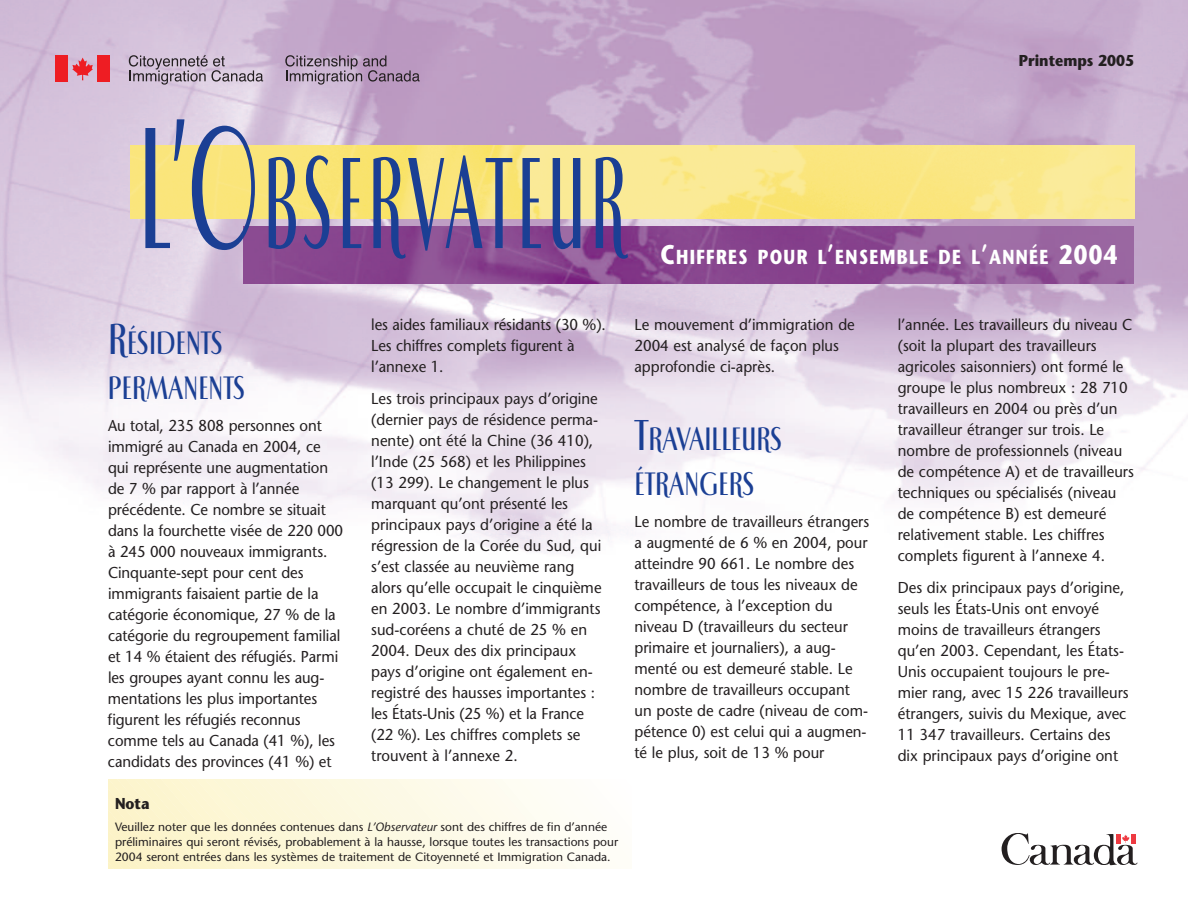
<style>
.page{position:relative;width:1188px;height:918px;background:#fff}
.page>*{position:absolute;margin:0;border:0;box-sizing:border-box;transform-origin:0 0}
.t1{font:700 135px "Luna ITC";letter-spacing:.075em;color:#1b3f94;scale:.5 1}
.t2{font:700 33.75px/45px "Luna ITC";color:#1b3f94;scale:.8 1}
.t3{font:700 20.25px "Stone Sans";letter-spacing:.085em;color:#fff;scale:.8 1}
.t4{font:15.75px/21px "Stone Sans";color:#231f20;scale:.95 1}
.t5{font:700 15.75px "Stone Sans";color:#231f20;scale:.9 1}
.t6{font:12px/15px "Stone Sans";color:#231f20}
.s1{font-size:180px}
.s2{font-size:27px}
.s3{font-size:45px}
.s4{font-style:italic}
</style>
<div class="page">
<svg style="left:108px;top:780px;width:495px;height:89px"></svg>
<img style="left:0;top:0;width:1188px;height:553px">
<img style="left:130px;top:146px;width:1004px;height:73px">
<svg style="left:1002px;top:833px;width:135px;height:32px"></svg>
<svg style="left:129px;top:55px;width:134px;height:30px;background:#b5a6b9"></svg>
<div style="left:56px;top:56px;width:12px;height:26px;background:#ee1d23"></div>
<div style="left:97px;top:56px;width:13px;height:26px;background:#ee1d23"></div>
<svg style="left:72px;top:58px;width:21px;height:22px"></svg>
<svg style="left:285px;top:55px;width:135px;height:30px;background:#a38ba7"></svg>
<img style="left:243px;top:227px;width:891px;height:57px">
<h1 class="t1" style="left:138px;top:143px;width:977px"><span class="s1">L’O</span>BSERVATEUR</h1>
<p class="t5" style="left:1019px;top:54px;width:129px">Printemps 2005</p>
<p class="t3" style="left:660px;top:250px;width:573px"><span class="s2">C</span>HIFFRES POUR L<span class="s2">’</span>ENSEMBLE DE L<span class="s2">’</span>ANNÉE <span class="s2">2004</span></p>
<h2 class="t2" style="left:108px;top:324px;width:173px"><span class="s3">R</span>ÉSIDENTS<br>PERMANENTS</h2>
<p class="t4" style="left:108px;top:416px;width:249px">Au total, 235 808 personnes ont immigré au Canada en 2004, ce qui représente une augmentation de 7 % par rapport à l’année précédente. Ce nombre se situait dans la fourchette visée de 220 000 à 245 000 nouveaux immigrants.<br>Cinquante-sept pour cent des immigrants faisaient partie de la catégorie économique, 27 % de la catégorie du regroupement familial et 14 % étaient des réfugiés. Parmi les groupes ayant connu les aug&shy;mentations les plus importantes figurent les réfugiés reconnus comme tels au Canada (41 %), les candidats des provinces (41 %) et</p>
<p class="t4" style="left:371px;top:316px;width:248px">les aides familiaux résidants (30 %).<br>Les chiffres complets figurent à l’annexe 1.</p>
<p class="t4" style="left:371px;top:390px;width:244px">Les trois principaux pays d’origine (dernier pays de résidence perma&shy;nente) ont été la Chine (36 410), l’Inde (25 568) et les Philippines (13 299). Le changement le plus marquant qu’ont présenté les principaux pays d’origine a été la régression de la Corée du Sud, qui s’est classée au neuvième rang alors qu’elle occupait le cinquième en 2003. Le nombre d’immigrants sud-coréens a chuté de 25 % en<br>2004. Deux des dix principaux pays d’origine ont également en&shy;registré des hausses importantes : les États-Unis (25 %) et la France (22 %). Les chiffres complets se trouvent à l’annexe 2.</p>
<p class="t5" style="left:115px;top:797px;width:40px">Nota</p>
<p class="t6" style="left:115px;top:821px;width:505px">Veuillez noter que les données contenues dans <span class="s4">L’Observateur</span> sont des chiffres de fin d’année préliminaires qui seront révisés, probablement à la hausse, lorsque toutes les transactions pour<br>2004 seront entrées dans les systèmes de traitement de Citoyenneté et Immigration Canada.</p>
<p class="t4" style="left:634px;top:316px;width:233px">Le mouvement d’immigration de<br>2004 est analysé de façon plus approfondie ci-après.</p>
<h2 class="t2" style="left:634px;top:420px;width:186px"><span class="s3">T</span>RAVAILLEURS<br>ÉTRANGERS</h2>
<p class="t4" style="left:634px;top:512px;width:249px">Le nombre de travailleurs étrangers a augmenté de 6 % en 2004, pour atteindre 90 661. Le nombre des travailleurs de tous les niveaux de compétence, à l’exception du niveau D (travailleurs du secteur primaire et journaliers), a aug&shy;menté ou est demeuré stable. Le nombre de travailleurs occupant un poste de cadre (niveau de com&shy;pétence 0) est celui qui a augmen&shy;té le plus, soit de 13 % pour</p>
<p class="t4" style="left:898px;top:316px;width:250px">l’année. Les travailleurs du niveau C (soit la plupart des travailleurs agricoles saisonniers) ont formé le groupe le plus nombreux : 28 710 travailleurs en 2004 ou près d’un travailleur étranger sur trois. Le nombre de professionnels (niveau de compétence A) et de travailleurs techniques ou spécialisés (niveau de compétence B) est demeuré relativement stable. Les chiffres complets figurent à l’annexe 4.</p>
<p class="t4" style="left:898px;top:579px;width:245px">Des dix principaux pays d’origine, seuls les États-Unis ont envoyé moins de travailleurs étrangers qu’en 2003. Cependant, les États-Unis occupaient toujours le pre&shy;mier rang, avec 15 226 travailleurs étrangers, suivis du Mexique, avec 11 347 travailleurs. Certains des dix principaux pays d’origine ont</p>
</div>
